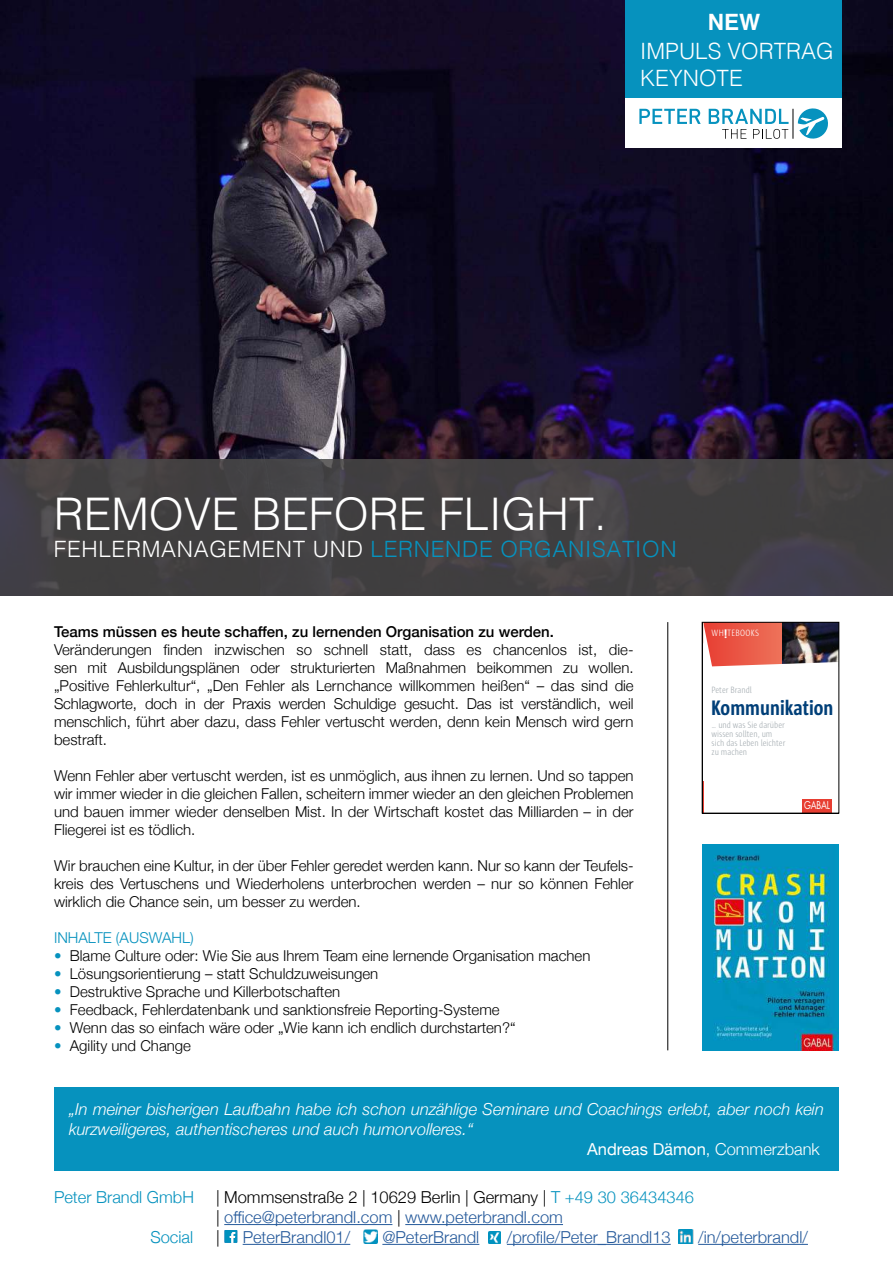
<style>
.page{position:relative;width:893px;height:1263px;background:#fff}
.page>*{position:absolute;margin:0;border:0;box-sizing:border-box;transform-origin:0 0}
.t1{font:300 45px "Helvetica";color:#fff}
.t2{font:300 22.5px "Helvetica";letter-spacing:.03em;color:#0692be}
.t3{font:300 22.5px/27px "Helvetica";color:#fff}
.t4{font:700 22.5px "Helvetica";color:#fff}
.t5{font:700 21.45px "Sun Cd";letter-spacing:.005em;color:#003f78}
.t6{font:300 16.5px/19.8px "Helvetica Neue";color:#265a9b}
.t7{font:italic 300 16.5px "Helvetica Neue";color:#fff}
.t8{font:16.5px "Helvetica Neue";color:#fff}
.t9{font:300 16.5px "Helvetica Neue";color:#0692be}
.t10{font:300 16.5px "Helvetica Neue";color:#000}
.t11{font:300 15px/18px "Helvetica Neue";color:#000;text-align:justify}
.t12{font:500 15px "Helvetica Neue";color:#000}
.t13{font:300 15px "Helvetica Neue";color:#0692be}
.t14{font:700 12.75px "Sun Cd";color:#fff}
.t15{font:10.5px "Futura";letter-spacing:-.02em;color:#fff;scale:.8 1}
.t16{font:300 9.3px/8.9px "Sun Cd";color:#a4acb1}
.t17{font:300 9.3px "Sun Cd";letter-spacing:.04em;color:#fff}
.s1{color:#fff}
.s2{color:#0692be}
.s3{font-weight:300}
.s4{color:#000}
</style>
<div class="page">
<img style="left:0;top:0;width:893px;height:459px">
<div style="left:0;top:459px;width:893px;height:136px;background:linear-gradient(to right,#424142,#424043)"></div>
<div style="left:625px;top:0;width:217px;height:99px;background:#0692be"></div>
<div style="left:54px;top:1087px;width:785px;height:84px;background:#0692be"></div>
<div style="left:625px;top:98px;width:217px;height:50px;background:#fff"></div>
<svg style="left:798px;top:108px;width:30px;height:31px"></svg>
<svg style="left:639px;top:109px;width:62px;height:15px"></svg>
<hr style="left:793px;top:109px;width:1px;height:30px;background:#000">
<svg style="left:709px;top:109px;width:80px;height:30px"></svg>
<img style="left:703px;top:844px;width:135px;height:206px">
<hr style="left:667px;top:622px;width:1px;height:428px;background:#000">
<div style="left:802px;top:799px;width:30px;height:14px;background:#e73e32"></div>
<img style="left:704px;top:624px;width:133px;height:43px">
<hr style="left:702px;top:813px;width:137px;height:1px;background:#000">
<div style="left:702px;top:622px;width:137px;height:191px;border:1px solid #000"></div>
<hr style="left:224px;top:1224px;width:168px;height:1px;background:#265a9b">
<hr style="left:405px;top:1224px;width:158px;height:1px;background:#265a9b">
<hr style="left:243px;top:1244px;width:107px;height:1px;background:#265a9b">
<hr style="left:382px;top:1244px;width:97px;height:1px;background:#265a9b">
<hr style="left:507px;top:1244px;width:164px;height:1px;background:#265a9b">
<hr style="left:698px;top:1244px;width:110px;height:1px;background:#265a9b">
<svg style="left:488px;top:1231px;width:13px;height:13px"></svg>
<img style="left:364px;top:1230px;width:13px;height:14px">
<svg style="left:225px;top:1230px;width:12px;height:13px"></svg>
<img style="left:678px;top:1230px;width:15px;height:14px">
<h2 class="t4" style="left:708px;top:10px;width:54px">NEW</h2>
<h2 class="t3" style="left:640px;top:37px;width:195px">IMPULS VORTRAG<br>KEYNOTE</h2>
<h1 class="t1" style="left:54px;top:488px;width:554px">REMOVE BEFORE FLIGHT.</h1>
<h2 class="t2" style="left:54px;top:536px;width:624px"><span class="s1">FEHLERMANAGEMENT UND</span> LERNENDE ORGANISATION</h2>
<p class="t12" style="left:54px;top:619px;width:501px">Teams müssen es heute schaffen, zu lernenden Organisation zu werden.</p>
<p class="t11" style="left:54px;top:639px;width:581px">Veränderungen finden inzwischen so schnell statt, dass es chancenlos ist, die&shy;sen mit Ausbildungsplänen oder strukturierten Maßnahmen beikommen zu wollen. „Positive Fehlerkultur“, „Den Fehler als Lernchance willkommen heißen“ – das sind die Schlagworte, doch in der Praxis werden Schuldige gesucht. Das ist verständlich, weil menschlich, führt aber dazu, dass Fehler vertuscht werden, denn kein Mensch wird gern bestraft.</p>
<p class="t11" style="left:54px;top:765px;width:581px">Wenn Fehler aber vertuscht werden, ist es unmöglich, aus ihnen zu lernen. Und so tappen wir immer wieder in die gleichen Fallen, scheitern immer wieder an den gleichen Problemen und bauen immer wieder denselben Mist. In der Wirtschaft kostet das Milliarden – in der Fliegerei ist es tödlich.</p>
<p class="t11" style="left:54px;top:855px;width:581px">Wir brauchen eine Kultur, in der über Fehler geredet werden kann. Nur so kann der Teufels&shy;kreis des Vertuschens und Wiederholens unterbrochen werden – nur so können Fehler wirklich die Chance sein, um besser zu werden.</p>
<p class="t13" style="left:54px;top:925px;width:141px">INHALTE (AUSWAHL)</p>
<p class="t11" style="left:54px;top:945px;width:538px"><span class="s2">•</span> Blame Culture oder: Wie Sie aus Ihrem Team eine lernende Organisation machen</p>
<p class="t11" style="left:54px;top:963px;width:326px"><span class="s2">•</span> Lösungsorientierung – statt Schuldzuweisungen</p>
<p class="t11" style="left:54px;top:981px;width:288px"><span class="s2">•</span> Destruktive Sprache und Killerbotschaften</p>
<p class="t11" style="left:54px;top:999px;width:447px"><span class="s2">•</span> Feedback, Fehlerdatenbank und sanktionsfreie Reporting-Systeme</p>
<p class="t11" style="left:54px;top:1017px;width:463px"><span class="s2">•</span> Wenn das so einfach wäre oder „Wie kann ich endlich durchstarten?“</p>
<p class="t11" style="left:54px;top:1035px;width:138px"><span class="s2">•</span> Agility und Change</p>
<p class="t17" style="left:712px;top:629px;width:49px">WH TEBOOKS</p>
<p class="t14" style="left:724px;top:629px;width:5px">!</p>
<p class="t16" style="left:712px;top:686px;width:42px">Peter Brandl</p>
<h3 class="t5" style="left:711px;top:699px;width:124px">Kommunikation</h3>
<p class="t16" style="left:712px;top:721px;width:75px">… und was Sie darüber wissen sollten, um sich das Leben leichter zu machen</p>
<p class="t15" style="left:804px;top:799px;width:34px">GABAL</p>
<p class="t7" style="left:69px;top:1103px;width:756px">„In meiner bisherigen Laufbahn habe ich schon unzählige Seminare und Coachings erlebt, aber noch kein</p>
<p class="t7" style="left:69px;top:1123px;width:406px">kurzweiligeres, authentischeres und auch humorvolleres.“</p>
<p class="t8" style="left:587px;top:1140px;width:234px">Andreas Dämon<span class="s3">, Commerzbank</span></p>
<p class="t9" style="left:54px;top:1184px;width:141px">Peter Brandl GmbH</p>
<p class="t6" style="left:216px;top:1186px;width:480px"><span class="s4">| Mommsenstraße 2 | 10629 Berlin | Germany |</span> <span class="s2">T +49 30 36434346 </span><span class="s4">|</span> office@peterbrandl.com <span class="s4">|</span> www.peterbrandl.com</p>
<p class="t9" style="left:150px;top:1223px;width:44px">Social</p>
<p class="t10" style="left:216px;top:1230px;width:5px">|</p>
<p class="t6" style="left:243px;top:1226px;width:109px">PeterBrandl01/</p>
<p class="t6" style="left:382px;top:1226px;width:98px">@PeterBrandl</p>
<p class="t6" style="left:507px;top:1226px;width:165px">/profile/Peter_Brandl13</p>
<p class="t6" style="left:698px;top:1226px;width:111px">/in/peterbrandl/</p>
</div>
